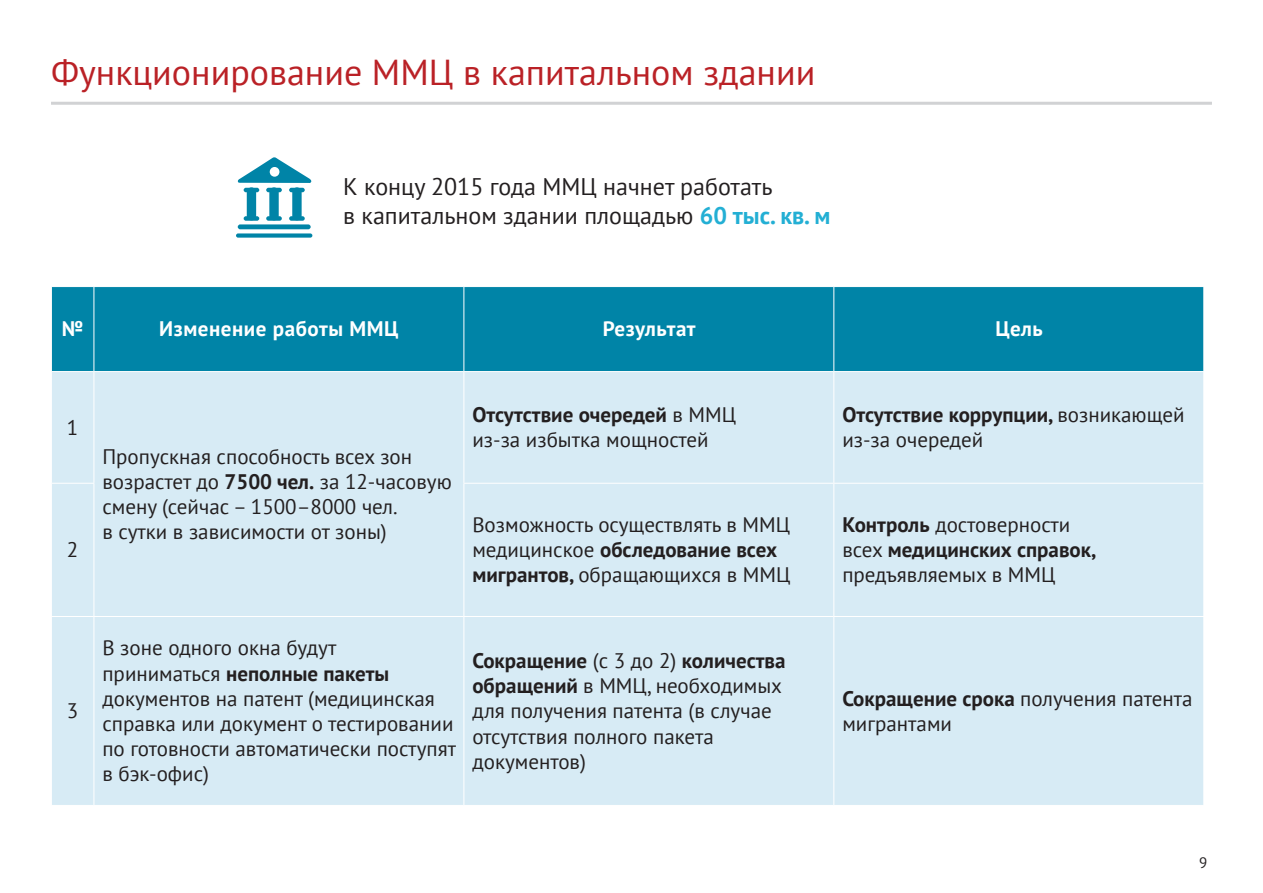
<style>
.page{position:relative;width:1263px;height:893px;background:#fff}
.page>*{position:absolute;margin:0;border:0;box-sizing:border-box;transform-origin:0 0}
.t1{font:36px "PT Sans";color:#ba2126}
.t2{font:24px/28.8px "PT Sans";color:#231f20}
.t3{font:21px/25.2px "PT Sans";color:#231f20}
.t4{font:700 21px "PT Sans";letter-spacing:.025em;color:#fff}
.t5{font:15px "PT Sans";color:#231f20}
.s1{font-weight:700;color:#23afd4}
.s2{font-weight:700}
</style>
<div class="page">
<hr style="left:51px;top:102px;width:1161px;height:3px;background:#d1d2d4">
<div style="left:52px;top:287px;width:1151px;height:84px;background:#0084a7"></div>
<svg style="left:52px;top:372px;width:1151px;height:433px;background:#d8ebf5"></svg>
<hr style="left:94px;top:287px;width:1px;height:84px;background:#fff">
<hr style="left:463px;top:287px;width:1px;height:84px;background:#fff">
<hr style="left:833px;top:287px;width:1px;height:84px;background:#fff">
<hr style="left:94px;top:372px;width:1px;height:111px;background:#fff">
<hr style="left:463px;top:372px;width:1px;height:111px;background:#fff">
<hr style="left:833px;top:372px;width:1px;height:111px;background:#fff">
<hr style="left:51px;top:483px;width:43px;height:1px;background:#fff">
<hr style="left:94px;top:484px;width:1px;height:132px;background:#fff">
<hr style="left:463px;top:483px;width:371px;height:1px;background:#fff">
<hr style="left:463px;top:484px;width:1px;height:132px;background:#fff">
<hr style="left:834px;top:483px;width:370px;height:1px;background:#fff">
<hr style="left:833px;top:484px;width:1px;height:132px;background:#fff">
<hr style="left:51px;top:616px;width:43px;height:1px;background:#fff">
<hr style="left:94px;top:616px;width:370px;height:1px;background:#fff">
<hr style="left:94px;top:617px;width:1px;height:188px;background:#fff">
<hr style="left:464px;top:616px;width:370px;height:1px;background:#fff">
<hr style="left:463px;top:617px;width:1px;height:188px;background:#fff">
<hr style="left:834px;top:616px;width:370px;height:1px;background:#fff">
<hr style="left:833px;top:617px;width:1px;height:188px;background:#fff">
<div style="left:238px;top:224px;width:73px;height:5px;background:#0084a7;border-radius:2px"></div>
<div style="left:236px;top:233px;width:76px;height:5px;background:#0084a7;border-radius:2px"></div>
<div style="left:247px;top:187px;width:9px;height:33px;background:#0084a7;border-radius:5px"></div>
<hr style="left:244px;top:188px;width:15px;height:4px;background:#0084a7;border-radius:2px">
<div style="left:244px;top:216px;width:15px;height:5px;background:#0084a7;border-radius:2px"></div>
<div style="left:269px;top:187px;width:10px;height:33px;background:#0084a7;border-radius:5px"></div>
<hr style="left:266px;top:188px;width:16px;height:4px;background:#0084a7;border-radius:2px">
<div style="left:266px;top:216px;width:16px;height:5px;background:#0084a7;border-radius:2px"></div>
<div style="left:292px;top:187px;width:10px;height:33px;background:#0084a7;border-radius:5px"></div>
<hr style="left:289px;top:188px;width:16px;height:4px;background:#0084a7;border-radius:2px">
<div style="left:289px;top:216px;width:16px;height:5px;background:#0084a7;border-radius:2px"></div>
<svg style="left:238px;top:157px;width:74px;height:26px"></svg>
<h1 class="t1" style="left:51px;top:49px;width:766px">Функционирование ММЦ в капитальном здании</h1>
<p class="t2" style="left:343px;top:172px;width:489px">К концу 2015 года ММЦ начнет работать<br>в капитальном здании площадью <span class="s1">60 тыс. кв. м</span></p>
<p class="t4" style="left:62px;top:315px;width:23px">№</p>
<p class="t4" style="left:159px;top:315px;width:241px">Изменение работы ММЦ</p>
<p class="t4" style="left:603px;top:315px;width:95px">Результат</p>
<p class="t4" style="left:995px;top:315px;width:49px">Цель</p>
<p class="t3" style="left:67px;top:414px;width:13px">1</p>
<p class="t3" style="left:67px;top:537px;width:13px">2</p>
<p class="t3" style="left:67px;top:698px;width:13px">3</p>
<p class="t3" style="left:102px;top:443px;width:351px">Пропускная способность всех зон возрастет до <span class="s2">7500 чел.</span> за 12-часовую смену (сейчас – 1500–8000 чел.<br>в сутки в зависимости от зоны)</p>
<p class="t3" style="left:472px;top:402px;width:265px"><span class="s2">Отсутствие очередей</span> в ММЦ из-за избытка мощностей</p>
<p class="t3" style="left:842px;top:402px;width:344px"><span class="s2">Отсутствие коррупции,</span> возникающей из-за очередей</p>
<p class="t3" style="left:472px;top:512px;width:320px">Возможность осуществлять в ММЦ медицинское <span class="s2">обследование всех мигрантов,</span> обращающихся в ММЦ</p>
<p class="t3" style="left:842px;top:512px;width:256px"><span class="s2">Контроль</span> достоверности всех <span class="s2">медицинских справок, </span>предъявляемых в ММЦ</p>
<p class="t3" style="left:102px;top:635px;width:355px">В зоне одного окна будут приниматься <span class="s2">неполные пакеты </span>документов на патент (медицинская справка или документ о тестировании по готовности автоматически поступят в бэк-офис)</p>
<p class="t3" style="left:472px;top:647px;width:315px"><span class="s2">Сокращение</span> (с 3 до 2) <span class="s2">количества обращений</span> в ММЦ, необходимых для получения патента (в случае отсутствия полного пакета документов)</p>
<p class="t3" style="left:842px;top:685px;width:352px"><span class="s2">Сокращение срока</span> получения патента мигрантами</p>
<p class="t5" style="left:1199px;top:853px;width:10px">9</p>
</div>
